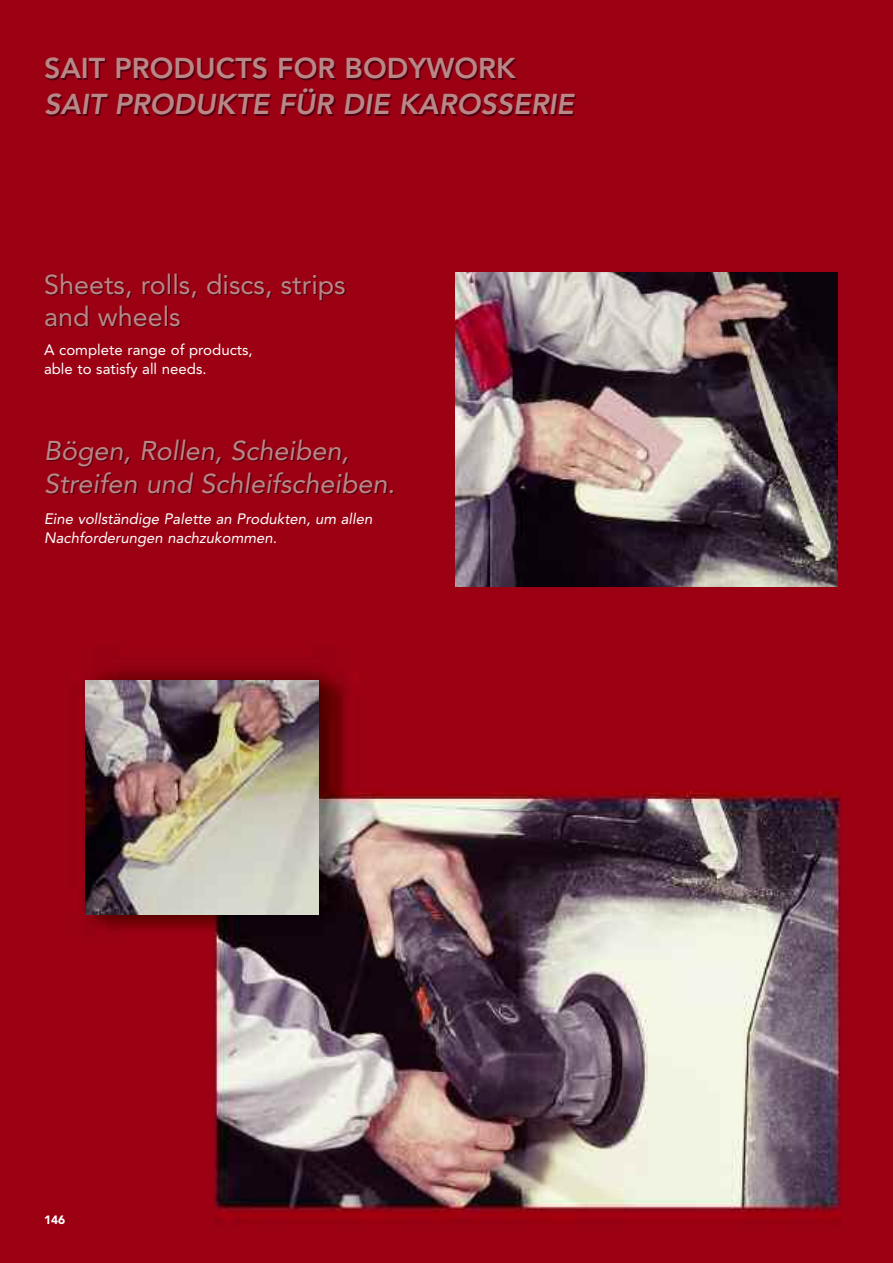
<style>
.page{position:relative;width:893px;height:1263px;background:#fff}
.page>*{position:absolute;margin:0;border:0;box-sizing:border-box;transform-origin:0 0}
.t1{font:italic 800 28.5px "Avenir";color:#b98786}
.t2{font:800 28.5px "Avenir";color:#b98786}
.t3{font:italic 27px/32.4px "Avenir";color:#b98786}
.t4{font:27px/32.4px "Avenir";color:#b98786}
.t5{font:italic 15px/18.8px "Avenir";color:#fff}
.t6{font:15px/18.8px "Avenir";color:#fff}
.t7{font:900 12px "Avenir";color:#fff}
</style>
<div class="page">
<img style="left:0;top:0;width:893px;height:1263px">
<img style="left:85px;top:680px;width:234px;height:234px">
<img style="left:455px;top:272px;width:383px;height:315px">
<h1 class="t2" style="left:44px;top:57px;width:473px">SAIT PRODUCTS FOR BODYWORK</h1>
<h1 class="t1" style="left:44px;top:93px;width:531px">SAIT PRODUKTE FÜR DIE KAROSSERIE</h1>
<h2 class="t4" style="left:44px;top:271px;width:303px">Sheets, rolls, discs, strips and wheels</h2>
<p class="t6" style="left:44px;top:342px;width:210px">A complete range of products, able to satisfy all needs.</p>
<h2 class="t3" style="left:44px;top:437px;width:353px">Bögen, Rollen, Scheiben,<br>Streifen und Schleifscheiben.</h2>
<p class="t5" style="left:44px;top:511px;width:330px">Eine vollständige Palette an Produkten, um allen<br>Nachforderungen nachzukommen.</p>
<p class="t7" style="left:44px;top:1215px;width:23px">146</p>
</div>
